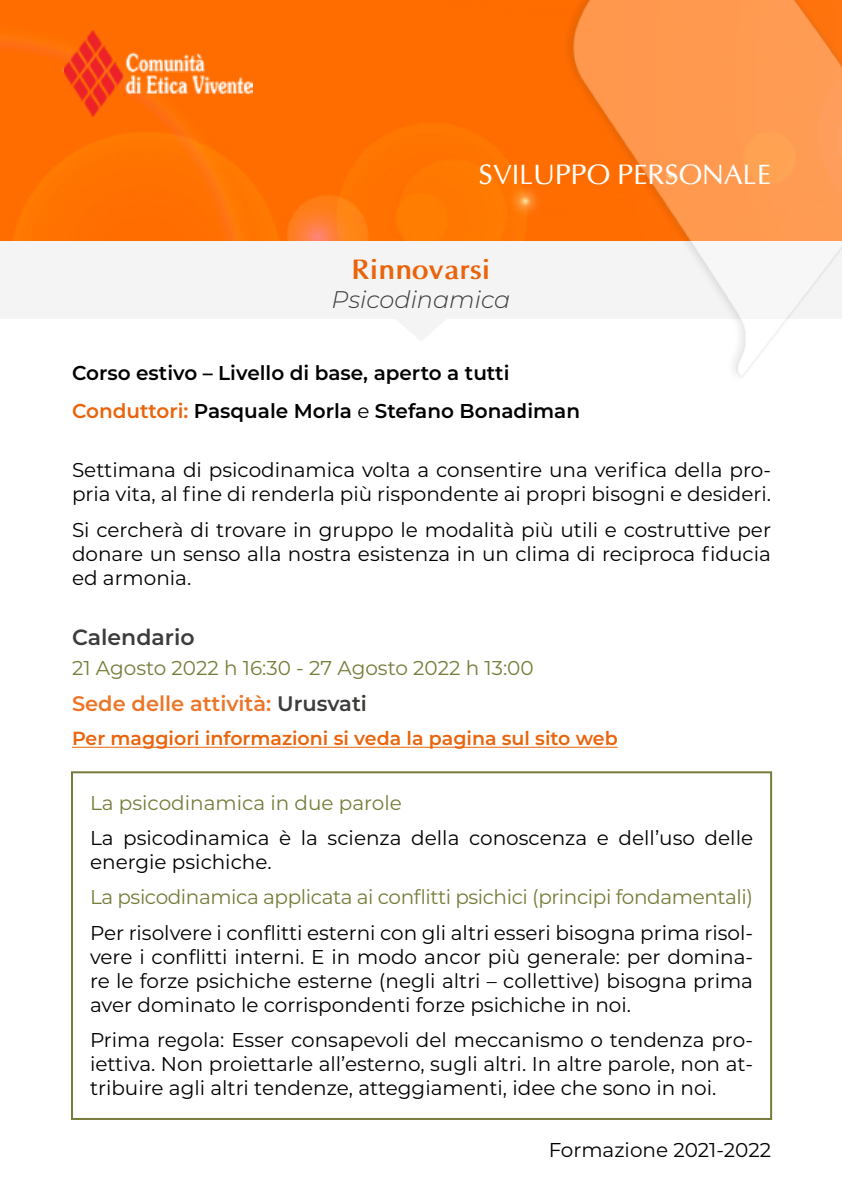
<style>
.page{position:relative;width:842px;height:1191px;background:#fff}
.page>*{position:absolute;margin:0;border:0;box-sizing:border-box;transform-origin:0 0}
.t1{font:28px "Optima";color:#fff}
.t2{font:700 28px "Optima";color:#e9640b}
.t3{font:italic 300 24px "Montserrat";color:#3c3c3b}
.t4{font:600 22px "Montserrat";color:#3c3c3b}
.t5{font:600 21px "Montserrat";color:#ec7527}
.t6{font:20px/24px "Montserrat";color:#000;text-align:justify}
.t7{font:600 20px/37.8px "Montserrat";color:#000}
.t8{font:20px "Montserrat";letter-spacing:-.02em;color:#777c3a}
.t9{font:20px "Montserrat";color:#777c3a}
.t10{font:600 19px "Montserrat";color:#e9640b}
.s1{color:#e9640b}
.s2{font-weight:400}
.s3{color:#3c3c3b}
</style>
<div class="page">
<div style="left:0;top:241px;width:842px;height:78px;background:#f4f4f4"></div>
<svg style="left:396px;top:319px;width:50px;height:22px"></svg>
<img style="left:0;top:0;width:553px;height:241px">
<img style="left:63px;top:29px;width:190px;height:88px">
<img style="left:553px;top:0;width:289px;height:378px">
<hr style="left:72px;top:746px;width:546px;height:1px;background:#e9640b">
<div style="left:71px;top:771px;width:701px;height:349px;border:2px solid #777c3a"></div>
<h1 class="t1" style="left:479px;top:157px;width:294px">SVILUPPO PERSONALE</h1>
<h1 class="t2" style="left:351px;top:252px;width:141px">Rinnovarsi</h1>
<p class="t3" style="left:332px;top:283px;width:180px">Psicodinamica</p>
<p class="t7" style="left:72px;top:353px;width:510px">Corso estivo – Livello di base, aperto a tutti<br><span class="s1">Conduttori:</span> Pasquale Morla <span class="s2">e</span> Stefano Bonadiman</p>
<p class="t6" style="left:72px;top:457px;width:701px">Settimana di psicodinamica volta a consentire una verifica della pro&shy;pria vita, al fine di renderla più rispondente ai propri bisogni e desideri.</p>
<p class="t6" style="left:72px;top:517px;width:700px">Si cercherà di trovare in gruppo le modalità più utili e costruttive per donare un senso alla nostra esistenza in un clima di reciproca fiducia ed armonia.</p>
<p class="t4" style="left:72px;top:622px;width:124px">Calendario</p>
<p class="t9" style="left:72px;top:654px;width:463px">21 Agosto 2022 h 16:30 - 27 Agosto 2022 h 13:00</p>
<p class="t5" style="left:72px;top:689px;width:296px">Sede delle attività: <span class="s3">Urusvati</span></p>
<p class="t10" style="left:72px;top:725px;width:547px">Per maggiori informazioni si veda la pagina sul sito web</p>
<p class="t9" style="left:90px;top:789px;width:313px">La psicodinamica in due parole</p>
<p class="t6" style="left:90px;top:825px;width:665px">La psicodinamica è la scienza della conoscenza e dell’uso delle energie psichiche.</p>
<p class="t8" style="left:90px;top:883px;width:665px">La psicodinamica applicata ai conflitti psichici (principi fondamentali)</p>
<p class="t6" style="left:90px;top:920px;width:665px">Per risolvere i conflitti esterni con gli altri esseri bisogna prima risol&shy;vere i conflitti interni. E in modo ancor più generale: per domina&shy;re le forze psichiche esterne (negli altri – collettive) bisogna prima aver dominato le corrispondenti forze psichiche in noi.</p>
<p class="t6" style="left:90px;top:1027px;width:665px">Prima regola: Esser consapevoli del meccanismo o tendenza pro&shy;iettiva. Non proiettarle all’esterno, sugli altri. In altre parole, non at&shy;tribuire agli altri tendenze, atteggiamenti, idee che sono in noi.</p>
<p class="t6" style="left:549px;top:1137px;width:224px">Formazione 2021-2022</p>
</div>
